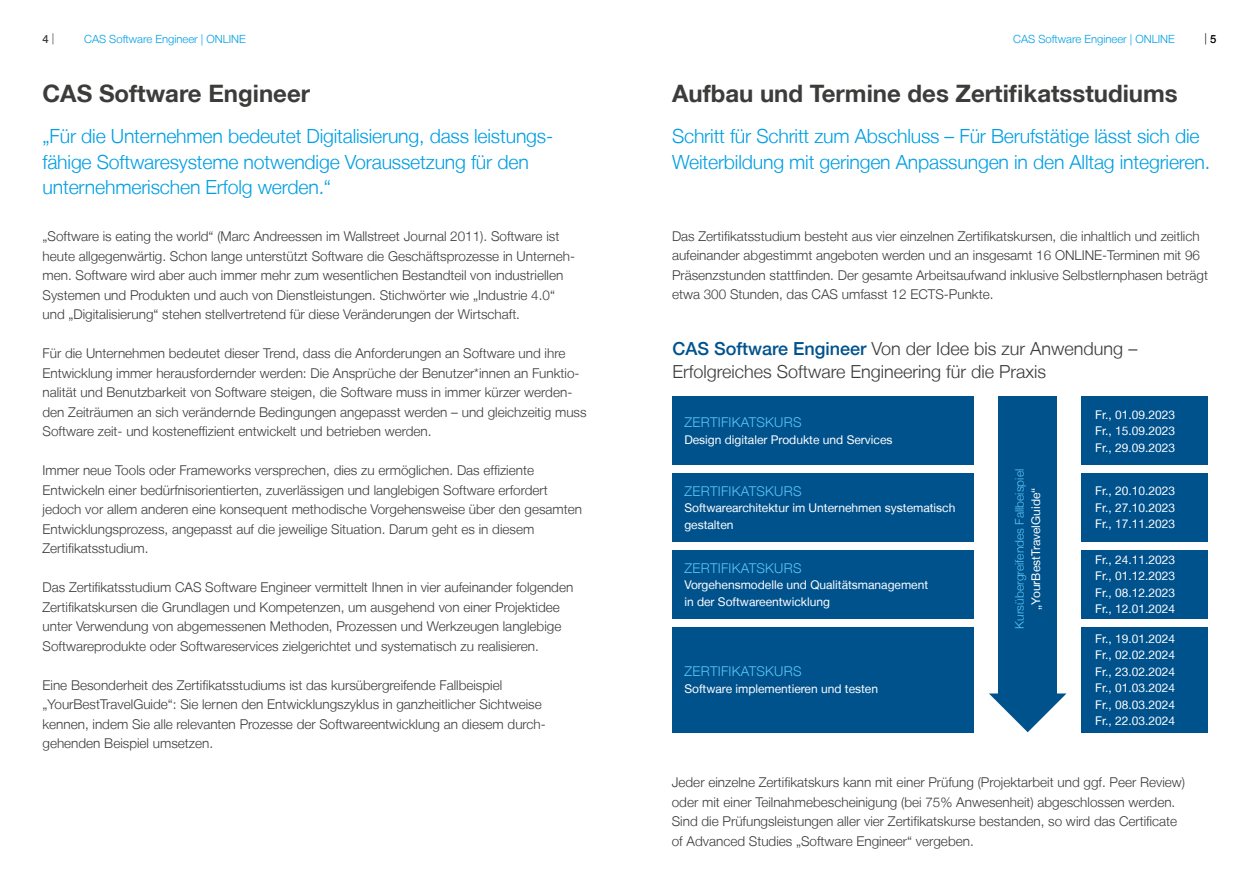
<style>
.page{position:relative;width:1259px;height:893px;background:#fff}
.page>*{position:absolute;margin:0;border:0;box-sizing:border-box;transform-origin:0 0}
.t1{font:700 24px "Helvetica Neue LT";color:#3c3c3b}
.t2{font:300 19.5px/25.5px "Helvetica Neue LT";letter-spacing:-.01em;color:#009fe3}
.t3{font:300 18px/22.5px "Helvetica Neue LT";color:#3c3c3b}
.t4{font:300 13.5px/19.5px "Helvetica Neue LT";color:#3c3c3b}
.t5{font:300 13.5px "Helvetica Neue LT";letter-spacing:.02em;color:#5bc5f2}
.t6{font:12px/16.5px "Helvetica Neue LT";color:#fff;text-align:justify}
.t7{font:300 12px "Helvetica Neue LT";color:#5bc5f2}
.t8{font:300 11.25px "Helvetica Neue LT";color:#009fe3}
.t9{font:500 11.25px "Helvetica Neue LT";color:#3c3c3b}
.t10{font:300 11.25px "Helvetica Neue LT";color:#000}
.s1{font-weight:300}
.s2{font-weight:500}
.s3{font-weight:500;color:#00528d}
</style>
<div class="page">
<div style="left:671px;top:397px;width:302px;height:68px;background:#00528d"></div>
<div style="left:1081px;top:397px;width:127px;height:68px;background:#00528d"></div>
<div style="left:1081px;top:473px;width:127px;height:68px;background:#00528d"></div>
<div style="left:1081px;top:550px;width:127px;height:68px;background:#00528d"></div>
<div style="left:1080px;top:627px;width:127px;height:105px;background:#00528d"></div>
<div style="left:671px;top:473px;width:302px;height:68px;background:#00528d"></div>
<div style="left:671px;top:550px;width:302px;height:68px;background:#00528d"></div>
<div style="left:671px;top:627px;width:302px;height:105px;background:#00528d"></div>
<div style="left:998px;top:397px;width:59px;height:298px;background:#00528d"></div>
<svg style="left:989px;top:693px;width:77px;height:39px"></svg>
<p class="t9" style="left:43px;top:32px;width:13px">4 <span class="s1">|</span></p>
<p class="t8" style="left:84px;top:32px;width:163px">CAS Software Engineer | ONLINE</p>
<p class="t8" style="left:1013px;top:32px;width:163px">CAS Software Engineer | ONLINE</p>
<p class="t10" style="left:1204px;top:32px;width:14px">| <span class="s2">5</span></p>
<h1 class="t1" style="left:43px;top:79px;width:269px">CAS Software Engineer</h1>
<h1 class="t1" style="left:672px;top:79px;width:507px">Aufbau und Termine des Zertifikatsstudiums</h1>
<h2 class="t2" style="left:43px;top:123px;width:512px">„Für die Unternehmen bedeutet Digitalisierung, dass leistungs&shy;fähige Softwaresysteme notwendige Voraussetzung für den unternehmerischen Erfolg werden.“</h2>
<h2 class="t2" style="left:672px;top:123px;width:539px">Schritt für Schritt zum Abschluss – Für Berufstätige lässt sich die<br>Weiterbildung mit geringen Anpassungen in den Alltag integrieren.</h2>
<p class="t4" style="left:43px;top:226px;width:534px">„Software is eating the world“ (Marc Andreessen im Wallstreet Journal 2011). Software ist heute allgegenwärtig. Schon lange unterstützt Software die Geschäftsprozesse in Unterneh&shy;men. Software wird aber auch immer mehr zum wesentlichen Bestandteil von industriellen Systemen und Produkten und auch von Dienstleistungen. Stichwörter wie „Industrie 4.0“ und „Digitalisierung“ stehen stellvertretend für diese Veränderungen der Wirtschaft.</p>
<p class="t4" style="left:43px;top:343px;width:545px">Für die Unternehmen bedeutet dieser Trend, dass die Anforderungen an Software und ihre Entwicklung immer herausfordernder werden: Die Ansprüche der Benutzer*innen an Funktio&shy;nalität und Benutzbarkeit von Software steigen, die Software muss in immer kürzer werden&shy;den Zeiträumen an sich verändernde Bedingungen angepasst werden – und gleichzeitig muss Software zeit- und kosteneffizient entwickelt und betrieben werden.</p>
<p class="t4" style="left:43px;top:460px;width:541px">Immer neue Tools oder Frameworks versprechen, dies zu ermöglichen. Das effiziente Entwickeln einer bedürfnisorientierten, zuverlässigen und langlebigen Software erfordert jedoch vor allem anderen eine konsequent methodische Vorgehensweise über den gesamten Entwicklungsprozess, angepasst auf die jeweilige Situation. Darum geht es in diesem Zertifikatsstudium.</p>
<p class="t4" style="left:43px;top:577px;width:532px">Das Zertifikatsstudium CAS Software Engineer vermittelt Ihnen in vier aufeinander folgenden Zertifikatskursen die Grundlagen und Kompetenzen, um ausgehend von einer Projektidee unter Verwendung von abgemessenen Methoden, Prozessen und Werkzeugen langlebige Softwareprodukte oder Softwareservices zielgerichtet und systematisch zu realisieren.</p>
<p class="t4" style="left:43px;top:675px;width:505px">Eine Besonderheit des Zertifikatsstudiums ist das kursübergreifende Fallbeispiel „YourBestTravelGuide“: Sie lernen den Entwicklungszyklus in ganzheitlicher Sichtweise kennen, indem Sie alle relevanten Prozesse der Softwareentwicklung an diesem durch&shy;gehenden Beispiel umsetzen.</p>
<p class="t4" style="left:672px;top:226px;width:537px">Das Zertifikatsstudium besteht aus vier einzelnen Zertifikatskursen, die inhaltlich und zeitlich aufeinander abgestimmt angeboten werden und an insgesamt 16 ONLINE-Terminen mit 96<br>Präsenzstunden stattfinden. Der gesamte Arbeitsaufwand inklusive Selbstlernphasen beträgt etwa 300 Stunden, das CAS umfasst 12 ECTS-Punkte.</p>
<h3 class="t3" style="left:672px;top:337px;width:466px"><span class="s3">CAS Software Engineer</span> Von der Idee bis zur Anwendung –<br>Erfolgreiches Software Engineering für die Praxis</h3>
<p class="t5" style="left:684px;top:414px;width:119px">ZERTIFIKATSKURS</p>
<p class="t6" style="left:684px;top:431px;width:210px">Design digitaler Produkte und Services</p>
<p class="t5" style="left:684px;top:483px;width:119px">ZERTIFIKATSKURS</p>
<p class="t6" style="left:684px;top:500px;width:272px">Softwarearchitektur im Unternehmen systematisch gestalten</p>
<p class="t5" style="left:684px;top:559px;width:119px">ZERTIFIKATSKURS</p>
<p class="t6" style="left:684px;top:576px;width:245px">Vorgehensmodelle und Qualitätsmanagement in der Softwareentwicklung</p>
<p class="t5" style="left:684px;top:663px;width:119px">ZERTIFIKATSKURS</p>
<p class="t6" style="left:684px;top:680px;width:195px">Software implementieren und testen</p>
<p class="t7" style="left:1012px;top:629px;width:161px;rotate:-90deg">Kursübergreifendes Fallbeispiel</p>
<p class="t6" style="left:1027px;top:610px;width:124px;rotate:-90deg">„YourBestTravelGuide“</p>
<p class="t6" style="left:1095px;top:406px;width:81px">Fr., 01.09.2023<br>Fr., 15.09.2023<br>Fr., 29.09.2023</p>
<p class="t6" style="left:1095px;top:483px;width:81px">Fr., 20.10.2023<br>Fr., 27.10.2023<br>Fr., 17.11.2023</p>
<p class="t6" style="left:1095px;top:551px;width:81px">Fr., 24.11.2023<br>Fr., 01.12.2023<br>Fr., 08.12.2023<br>Fr., 12.01.2024</p>
<p class="t6" style="left:1095px;top:630px;width:81px">Fr., 19.01.2024<br>Fr., 02.02.2024<br>Fr., 23.02.2024<br>Fr., 01.03.2024<br>Fr., 08.03.2024<br>Fr., 22.03.2024</p>
<p class="t4" style="left:672px;top:772px;width:515px">Jeder einzelne Zertifikatskurs kann mit einer Prüfung (Projektarbeit und ggf. Peer Review) oder mit einer Teilnahmebescheinigung (bei 75% Anwesenheit) abgeschlossen werden.<br>Sind die Prüfungsleistungen aller vier Zertifikatskurse bestanden, so wird das Certificate of Advanced Studies „Software Engineer“ vergeben.</p>
</div>
